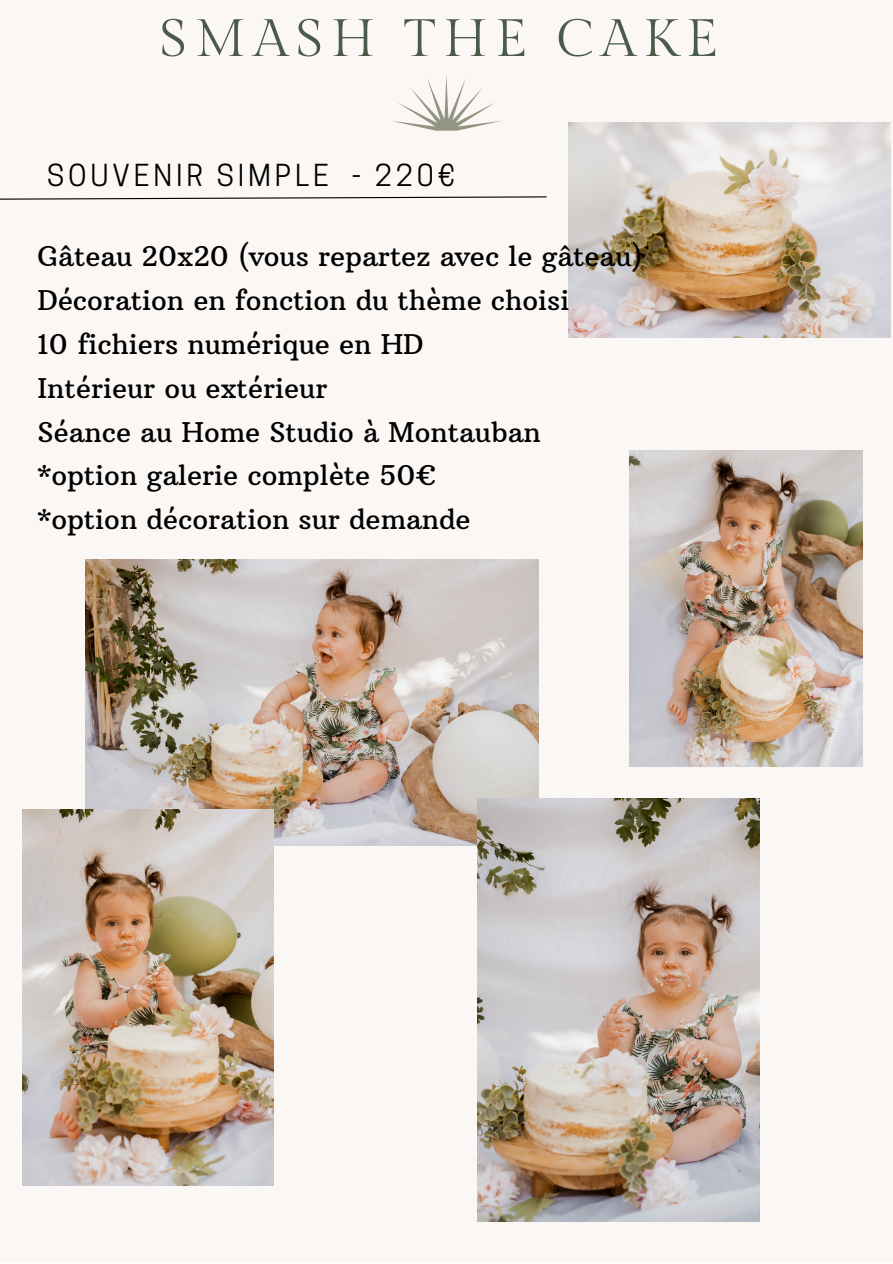
<style>
.page{position:relative;width:893px;height:1264px;background:#fff}
.page>*{position:absolute;margin:0;border:0;box-sizing:border-box;transform-origin:0 0}
.t1{font:52.5px "Gilda Display";letter-spacing:.145em;color:#4b5b4a}
.t2{font:28.5px "Cooper Hewitt";letter-spacing:.135em;color:#000}
.t3{font:27.6px "Arbutus Slab";color:#000}
</style>
<div class="page">
<div style="left:0;top:0;width:892px;height:1262px;background:#faf7f5"></div>
<svg style="left:0;top:196px;width:547px;height:4px"></svg>
<svg style="left:392px;top:75px;width:109px;height:56px"></svg>
<img style="left:568px;top:122px;width:322px;height:215px">
<img style="left:629px;top:450px;width:233px;height:316px">
<img style="left:85px;top:559px;width:453px;height:286px">
<img style="left:23px;top:810px;width:250px;height:375px">
<img style="left:477px;top:798px;width:282px;height:423px">
<p class="t1" style="left:159px;top:9px;width:560px">SMASH THE CAKE</p>
<p class="t2" style="left:47px;top:164px;width:409px">SOUVENIR SIMPLE - 220€</p>
<p class="t3" style="left:37px;top:239px;width:606px">Gâteau 20x20 (vous repartez avec le gâteau)</p>
<p class="t3" style="left:37px;top:283px;width:533px">Décoration en fonction du thème choisi</p>
<p class="t3" style="left:37px;top:327px;width:387px">10 fichiers numérique en HD</p>
<p class="t3" style="left:37px;top:370px;width:291px">Intérieur ou extérieur</p>
<p class="t3" style="left:37px;top:414px;width:505px">Séance au Home Studio à Montauban</p>
<p class="t3" style="left:37px;top:458px;width:400px">*option galerie complète 50€</p>
<p class="t3" style="left:37px;top:502px;width:434px">*option décoration sur demande</p>
</div>
